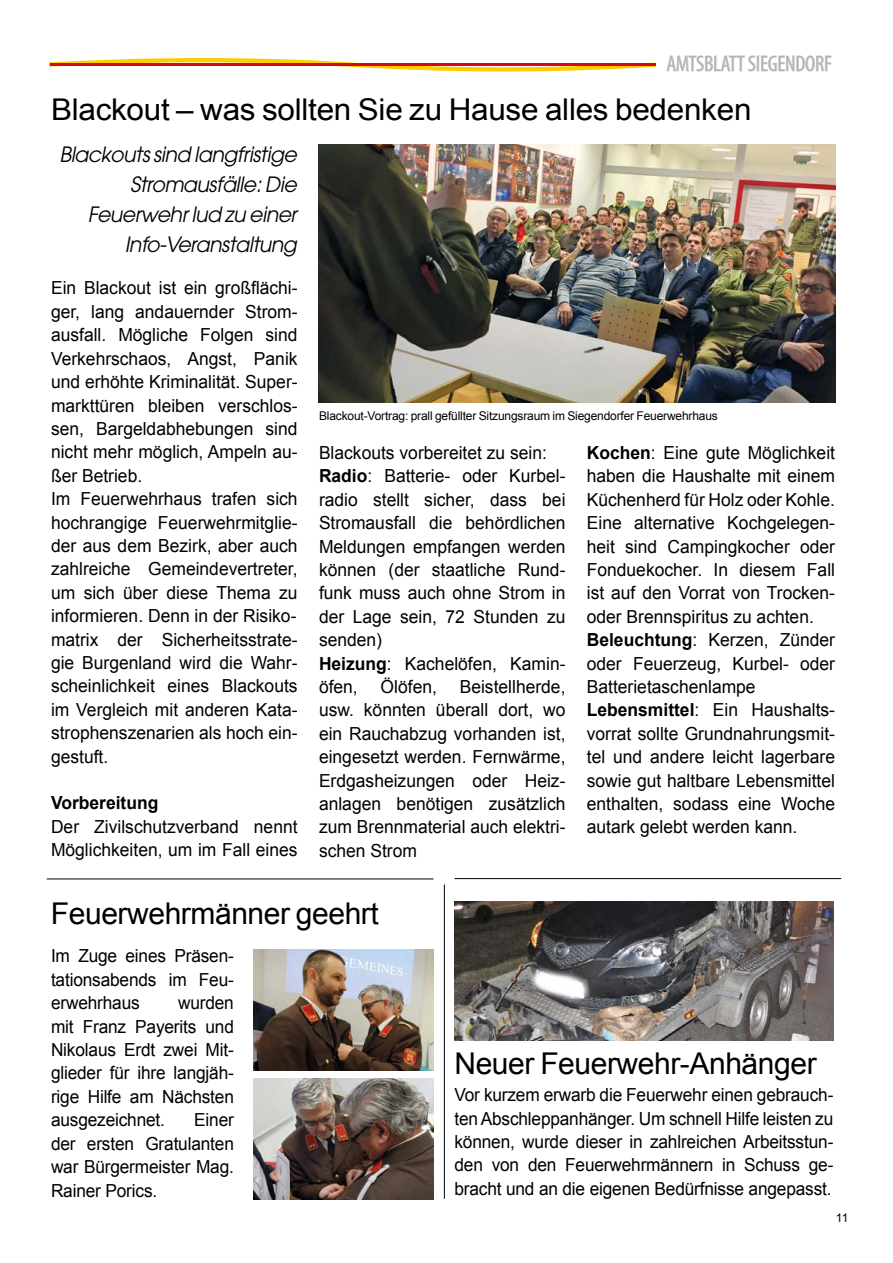
<style>
.page{position:relative;width:893px;height:1263px;background:#fff}
.page>*{position:absolute;margin:0;border:0;box-sizing:border-box;transform-origin:0 0}
.t1{font:30px "Arial";letter-spacing:-.015em;color:#000}
.t2{font:30px "Arial";letter-spacing:-.015em;color:#000;scale:1.05 1}
.t3{font:condensed 22.5px "Myriad Pro";letter-spacing:-.01em;color:#b2b2b6}
.t4{font:italic 21px/30px "Avant Garde";letter-spacing:-.025em;color:#000;text-align:right}
.t5{font:18px/23.4px "Arial";color:#000}
.t6{font:18px/23.4px "Arial";color:#000;text-align:justify;scale:.96 1}
.t7{font:700 18px "Arial";color:#000}
.t8{font:12px "Arial";letter-spacing:-.015em;color:#000}
.s1{font-weight:700}
</style>
<div class="page">
<svg style="left:666px;top:55px;width:166px;height:17px"></svg>
<svg style="left:50px;top:58px;width:605px;height:14px"></svg>
<hr style="left:50px;top:63px;width:605px;height:3px;background:#d50911">
<img style="left:319px;top:144px;width:516px;height:258px">
<hr style="left:47px;top:878px;width:386px;height:1px;background:#000">
<img style="left:253px;top:949px;width:180px;height:121px">
<img style="left:253px;top:1078px;width:180px;height:121px">
<hr style="left:454px;top:878px;width:387px;height:1px;background:#000">
<hr style="left:444px;top:884px;width:1px;height:315px;background:#000">
<img style="left:454px;top:901px;width:379px;height:139px">
<p class="t3" style="left:666px;top:50px;width:167px">AMTSBLATT SIEGENDORF</p>
<h1 class="t2" style="left:51px;top:89px;width:669px">Blackout – was sollten Sie zu Hause alles bedenken</h1>
<p class="t4" style="left:59px;top:139px;width:239px">Blackouts sind langfristige<br>Stromausfälle: Die<br>Feuerwehr lud zu einer<br>Info-Veranstaltung</p>
<p class="t5" style="left:51px;top:277px;width:248px">Ein Blackout ist ein großflächi&shy;ger, lang andauernder Strom&shy;ausfall. Mögliche Folgen sind<br>Verkehrschaos, Angst, Panik und erhöhte Kriminalität. Super&shy;markttüren bleiben verschlos&shy;sen, Bargeldabhebungen sind nicht mehr möglich, Ampeln au&shy;ßer Betrieb.<br>Im Feuerwehrhaus trafen sich hochrangige Feuerwehrmitglie&shy;der aus dem Bezirk, aber auch zahlreiche Gemeindevertreter, um sich über diese Thema zu informieren. Denn in der Risiko&shy;matrix der Sicherheitsstrate&shy;gie Burgenland wird die Wahr&shy;scheinlichkeit eines Blackouts im Vergleich mit anderen Kata&shy;strophenszenarien als hoch ein&shy;gestuft.</p>
<p class="t7" style="left:51px;top:791px;width:109px">Vorbereitung</p>
<p class="t5" style="left:51px;top:815px;width:248px">Der Zivilschutzverband nennt<br>Möglichkeiten, um im Fall eines</p>
<p class="t8" style="left:319px;top:408px;width:400px">Blackout-Vortrag: prall gefüllter Sitzungsraum im Siegendorfer Feuerwehrhaus</p>
<p class="t5" style="left:587px;top:441px;width:250px"><span class="s1">Kochen</span>: Eine gute Möglichkeit haben die Haushalte mit einem<br>Küchenherd für Holz oder Kohle.<br>Eine alternative Kochgelegen&shy;heit sind Campingkocher oder<br>Fonduekocher. In diesem Fall ist auf den Vorrat von Trocken&shy;oder Brennspiritus zu achten.<br><span class="s1">Beleuchtung</span>: Kerzen, Zünder oder Feuerzeug, Kurbel- oder<br>Batterietaschenlampe<br><span class="s1">Lebensmittel</span>: Ein Haushalts&shy;vorrat sollte Grundnahrungsmit&shy;tel und andere leicht lagerbare sowie gut haltbare Lebensmittel enthalten, sodass eine Woche autark gelebt werden kann.</p>
<p class="t5" style="left:319px;top:441px;width:248px">Blackouts vorbereitet zu sein:<br><span class="s1">Radio</span>: Batterie- oder Kurbel&shy;radio stellt sicher, dass bei<br>Stromausfall die behördlichen<br>Meldungen empfangen werden können (der staatliche Rund&shy;funk muss auch ohne Strom in der Lage sein, 72 Stunden zu senden)<br><span class="s1">Heizung</span>: Kachelöfen, Kamin&shy;öfen,</p>
<p class="t5" style="left:381px;top:675px;width:58px">Ölöfen,</p>
<p class="t5" style="left:319px;top:675px;width:248px;text-align:justify;text-indent:141px">Beistellherde, usw. könnten überall dort, wo ein Rauchabzug vorhanden ist, eingesetzt werden. Fernwärme, Erdgasheizungen oder Heiz&shy;anlagen benötigen zusätzlich zum Brennmaterial auch elektri&shy;schen Strom</p>
<h1 class="t1" style="left:51px;top:894px;width:329px">Feuerwehrmänner geehrt</h1>
<p class="t6" style="left:51px;top:945px;width:192px">Im Zuge eines Präsen&shy;tationsabends im Feu&shy;erwehrhaus</p>
<p class="t6" style="left:51px;top:991px;width:192px;text-indent:127px">wurden mit Franz Payerits und Nikolaus Erdt zwei Mit&shy;glieder für ihre langjäh&shy;rige Hilfe am Nächsten ausgezeichnet.</p>
<p class="t6" style="left:51px;top:1108px;width:192px;text-indent:143px">Einer der ersten Gratulanten war Bürgermeister Mag.<br>Rainer Porics.</p>
<h1 class="t1" style="left:454px;top:1044px;width:364px">Neuer Feuerwehr-Anhänger</h1>
<p class="t6" style="left:454px;top:1083px;width:396px">Vor kurzem erwarb die Feuerwehr einen gebrauch&shy;ten Abschleppanhänger. Um schnell Hilfe leisten zu können, wurde dieser in zahlreichen Arbeitsstun&shy;den von den Feuerwehrmännern in Schuss ge&shy;bracht und an die eigenen Bedürfnisse angepasst.</p>
<p class="t8" style="left:836px;top:1210px;width:14px">11</p>
</div>
